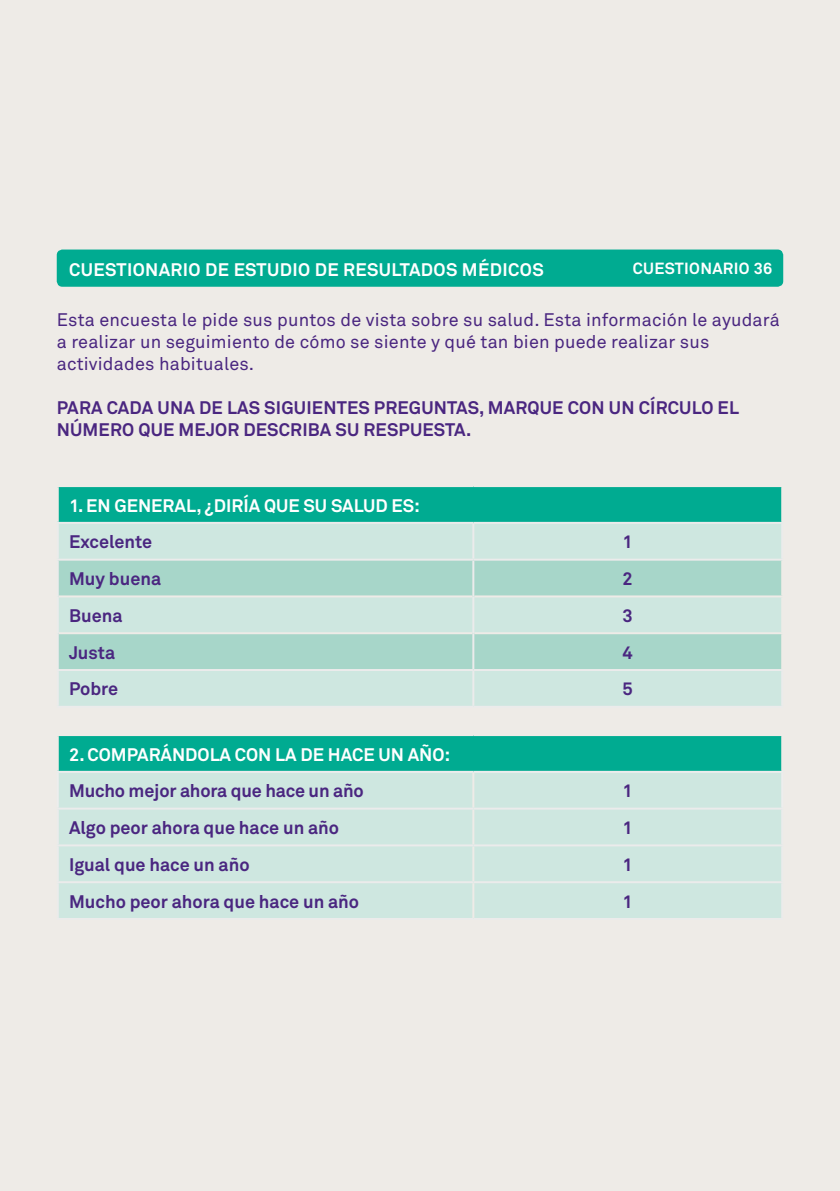
<style>
.page{position:relative;width:840px;height:1191px;background:#fff}
.page>*{position:absolute;margin:0;border:0;box-sizing:border-box;transform-origin:0 0}
.t1{font:700 18px/22px "Akkurat Pro";color:#4a2680}
.t2{font:18px/22px "Akkurat Pro";letter-spacing:.01em;color:#4a2680}
.t3{font:700 18px "Akkurat Pro";color:#fff}
.t4{font:700 18px "Akkurat Pro";letter-spacing:.02em;color:#fff}
.t5{font:700 16px "Akkurat Pro";letter-spacing:.02em;color:#fff}
</style>
<div class="page">
<div style="left:0;top:0;width:839px;height:1191px;background:#eeebe7"></div>
<div style="left:57px;top:249px;width:725px;height:38px;background:#00ab91;border-radius:6px"></div>
<div style="left:58px;top:486px;width:723px;height:37px;background:#00ab91"></div>
<div style="left:59px;top:524px;width:721px;height:182px;background:#cee7e0"></div>
<svg style="left:59px;top:560px;width:721px;height:109px;background:#b4dbd0"></svg>
<hr style="left:780px;top:487px;width:2px;height:35px;background:#eeebe7">
<hr style="left:57px;top:485px;width:416px;height:2px;background:#eeebe7">
<hr style="left:57px;top:487px;width:2px;height:35px;background:#eeebe7">
<hr style="left:473px;top:485px;width:309px;height:2px;background:#eeebe7">
<hr style="left:59px;top:595px;width:413px;height:2px;background:#eeebe7">
<hr style="left:474px;top:595px;width:308px;height:2px;background:#eeebe7">
<hr style="left:59px;top:632px;width:413px;height:2px;background:#eeebe7">
<hr style="left:474px;top:632px;width:308px;height:2px;background:#eeebe7">
<hr style="left:57px;top:669px;width:416px;height:2px;background:#ebebeb">
<hr style="left:473px;top:669px;width:309px;height:2px;background:#ebebeb">
<hr style="left:780px;top:671px;width:2px;height:35px;background:#ebebeb">
<hr style="left:473px;top:706px;width:309px;height:2px;background:#ebebeb">
<hr style="left:473px;top:522px;width:309px;height:2px;background:#ebebeb">
<hr style="left:780px;top:524px;width:2px;height:34px;background:#ebebeb">
<hr style="left:57px;top:558px;width:416px;height:2px;background:#ebebeb">
<hr style="left:473px;top:558px;width:309px;height:2px;background:#ebebeb">
<hr style="left:57px;top:522px;width:416px;height:2px;background:#ebebeb">
<hr style="left:57px;top:524px;width:2px;height:34px;background:#ebebeb">
<hr style="left:472px;top:524px;width:2px;height:34px;background:#ebebeb">
<hr style="left:57px;top:560px;width:2px;height:36px;background:#ebebeb">
<hr style="left:472px;top:560px;width:2px;height:36px;background:#ebebeb">
<hr style="left:57px;top:596px;width:2px;height:37px;background:#ebebeb">
<hr style="left:472px;top:596px;width:2px;height:37px;background:#ebebeb">
<hr style="left:57px;top:633px;width:2px;height:36px;background:#ebebeb">
<hr style="left:472px;top:633px;width:2px;height:36px;background:#ebebeb">
<hr style="left:57px;top:671px;width:2px;height:35px;background:#ebebeb">
<hr style="left:472px;top:671px;width:2px;height:35px;background:#ebebeb">
<hr style="left:57px;top:706px;width:416px;height:2px;background:#ebebeb">
<div style="left:58px;top:735px;width:723px;height:37px;background:#00ab91"></div>
<div style="left:59px;top:773px;width:721px;height:145px;background:#cee7e0"></div>
<hr style="left:472px;top:773px;width:2px;height:34px;background:#eeebe7">
<hr style="left:472px;top:809px;width:2px;height:35px;background:#eeebe7">
<hr style="left:472px;top:846px;width:2px;height:35px;background:#eeebe7">
<hr style="left:472px;top:883px;width:2px;height:35px;background:#eeebe7">
<hr style="left:57px;top:734px;width:416px;height:2px;background:#eeebe7">
<hr style="left:57px;top:736px;width:2px;height:35px;background:#eeebe7">
<hr style="left:473px;top:734px;width:309px;height:2px;background:#eeebe7">
<hr style="left:780px;top:736px;width:2px;height:35px;background:#eeebe7">
<hr style="left:57px;top:771px;width:416px;height:2px;background:#ededed">
<hr style="left:57px;top:773px;width:2px;height:34px;background:#ededed">
<hr style="left:473px;top:771px;width:309px;height:2px;background:#ededed">
<hr style="left:780px;top:773px;width:2px;height:34px;background:#ededed">
<hr style="left:57px;top:807px;width:416px;height:2px;background:#ebebeb">
<hr style="left:57px;top:809px;width:2px;height:35px;background:#ebebeb">
<hr style="left:473px;top:807px;width:309px;height:2px;background:#ebebeb">
<hr style="left:780px;top:809px;width:2px;height:35px;background:#ebebeb">
<hr style="left:57px;top:883px;width:2px;height:35px;background:#ebebeb">
<hr style="left:780px;top:883px;width:2px;height:35px;background:#ebebeb">
<hr style="left:57px;top:918px;width:416px;height:2px;background:#ebebeb">
<hr style="left:473px;top:918px;width:309px;height:2px;background:#ebebeb">
<hr style="left:57px;top:844px;width:416px;height:2px;background:#ebebeb">
<hr style="left:57px;top:846px;width:2px;height:35px;background:#ebebeb">
<hr style="left:473px;top:844px;width:309px;height:2px;background:#ebebeb">
<hr style="left:780px;top:846px;width:2px;height:35px;background:#ebebeb">
<hr style="left:57px;top:881px;width:416px;height:2px;background:#ebebeb">
<hr style="left:473px;top:881px;width:309px;height:2px;background:#ebebeb">
<p class="t4" style="left:69px;top:258px;width:475px">CUESTIONARIO DE ESTUDIO DE RESULTADOS MÉDICOS</p>
<p class="t5" style="left:632px;top:259px;width:141px">CUESTIONARIO 36</p>
<p class="t2" style="left:57px;top:309px;width:724px">Esta encuesta le pide sus puntos de vista sobre su salud. Esta información le ayudará a realizar un seguimiento de cómo se siente y qué tan bien puede realizar sus actividades habituales.</p>
<p class="t1" style="left:57px;top:397px;width:683px">PARA CADA UNA DE LAS SIGUIENTES PREGUNTAS, MARQUE CON UN CÍRCULO EL<br>NÚMERO QUE MEJOR DESCRIBA SU RESPUESTA.</p>
<p class="t3" style="left:69px;top:494px;width:352px">1. EN GENERAL, ¿DIRÍA QUE SU SALUD ES:</p>
<p class="t1" style="left:69px;top:531px;width:85px">Excelente</p>
<p class="t1" style="left:622px;top:531px;width:12px">1</p>
<p class="t1" style="left:69px;top:568px;width:93px">Muy buena</p>
<p class="t1" style="left:622px;top:568px;width:12px">2</p>
<p class="t1" style="left:69px;top:605px;width:55px">Buena</p>
<p class="t1" style="left:622px;top:605px;width:12px">3</p>
<p class="t1" style="left:69px;top:641px;width:48px">Justa</p>
<p class="t1" style="left:622px;top:641px;width:12px">4</p>
<p class="t1" style="left:69px;top:678px;width:50px">Pobre</p>
<p class="t1" style="left:622px;top:678px;width:12px">5</p>
<p class="t3" style="left:69px;top:743px;width:382px">2. COMPARÁNDOLA CON LA DE HACE UN AÑO:</p>
<p class="t1" style="left:69px;top:780px;width:296px">Mucho mejor ahora que hace un año</p>
<p class="t1" style="left:622px;top:780px;width:12px">1</p>
<p class="t1" style="left:69px;top:817px;width:271px">Algo peor ahora que hace un año</p>
<p class="t1" style="left:622px;top:817px;width:12px">1</p>
<p class="t1" style="left:69px;top:853px;width:182px">Igual que hace un año</p>
<p class="t1" style="left:622px;top:853px;width:12px">1</p>
<p class="t1" style="left:69px;top:890px;width:291px">Mucho peor ahora que hace un año</p>
<p class="t1" style="left:622px;top:890px;width:12px">1</p>
</div>
